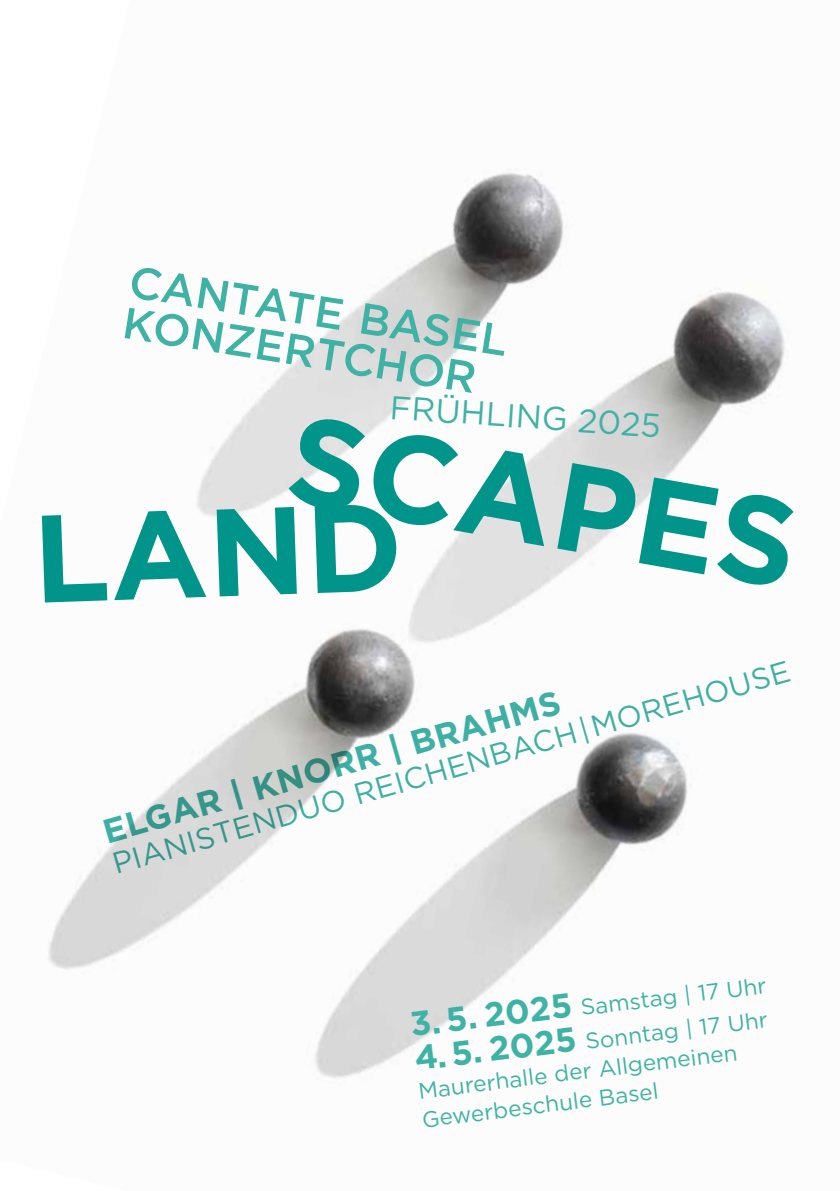
<style>
.page{position:relative;width:840px;height:1191px;background:#fff}
.page>*{position:absolute;margin:0;border:0;box-sizing:border-box;transform-origin:0 0}
.t1{font:700 124px "Gotham";color:#00948a}
.t2{font:700 34px "Gotham";color:#3fb2a6}
.t3{font:33px "Gotham";color:#3fb2a6}
.t4{font:30px "Gotham";color:#3fb2a6}
.t5{font:22.4px/34.2px "Gotham";color:#3fb2a6}
.s1{font-weight:700;font-size:34px}
</style>
<div class="page">
<img style="left:48px;top:169px;width:737px;height:910px">
<svg style="left:125px;top:267px;width:379px;height:126px"></svg>
<h3 class="t3" style="left:391px;top:386px;width:273px;rotate:4deg">FRÜHLING 2025</h3>
<h1 class="t1" style="left:304px;top:376px;width:516px;rotate:10deg">SCAPES</h1>
<h1 class="t1" style="left:30px;top:477px;width:371px;rotate:-2deg">LAND</h1>
<h3 class="t4" style="left:108px;top:845px;width:704px;rotate:-16deg">PIANISTENDUO REICHENBACH |MOREHOUSE</h3>
<h2 class="t2" style="left:98px;top:810px;width:475px;rotate:-16deg">ELGAR | KNORR | BRAHMS</h2>
<p class="t5" style="left:408px;top:1011px;width:359px;rotate:-7deg"><span class="s1">3. 5. 2025</span> Samstag | 17 Uhr<br><span class="s1">4.5. 2025</span> Sonntag | 17 Uhr</p>
<p class="t5" style="left:416px;top:1076px;width:322px;line-height:28.8px;rotate:-7deg">Maurerhalle der Allgemeinen<br>Gewerbeschule Basel</p>
</div>
